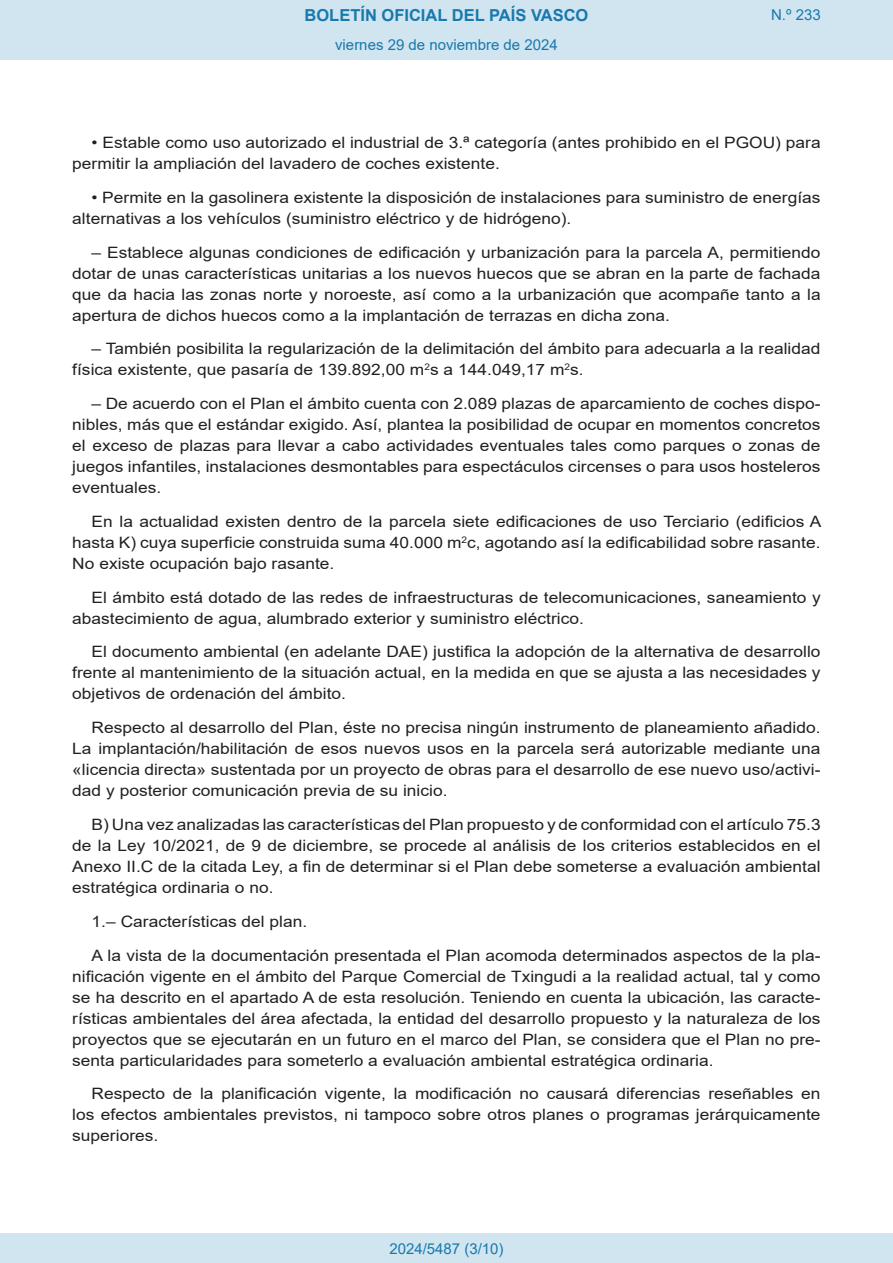
<style>
.page{position:relative;width:893px;height:1263px;background:#fff}
.page>*{position:absolute;margin:0;border:0;box-sizing:border-box;transform-origin:0 0}
.t1{font:700 16.5px "Arial";color:#1879ad}
.BOPVDetalle{font:15.6px/21px "Arial";color:#231f20;text-align:justify;scale:1.11 1}
.Paginacion_Centro{font:15px "Arial";color:#1879ad}
</style>
<div class="page">
<div style="left:0;top:0;width:893px;height:60px;background:#d0e5f0"></div>
<div style="left:0;top:1233px;width:893px;height:30px;background:#d0e5f0"></div>
<p class="t1" style="left:305px;top:3px;width:285px">BOLETÍN OFICIAL DEL PAÍS VASCO</p>
<p class="Paginacion_Centro" style="left:335px;top:35px;width:224px">viernes 29 de noviembre de 2024</p>
<p class="Paginacion_Centro" style="left:771px;top:5px;width:51px">N.º 233</p>
<p class="BOPVDetalle" style="left:72px;top:132px;width:676px;text-indent:19px">• Estable como uso autorizado el industrial de 3.ª categoría (antes prohibido en el PGOU) para permitir la ampliación del lavadero de coches existente.</p>
<p class="BOPVDetalle" style="left:72px;top:187px;width:676px;text-indent:19px">• Permite en la gasolinera existente la disposición de instalaciones para suministro de energías alternativas a los vehículos (suministro eléctrico y de hidrógeno).</p>
<p class="BOPVDetalle" style="left:72px;top:242px;width:676px;text-indent:19px">– Establece algunas condiciones de edificación y urbanización para la parcela A, permitiendo dotar de unas características unitarias a los nuevos huecos que se abran en la parte de fachada que da hacia las zonas norte y noroeste, así como a la urbanización que acompañe tanto a la apertura de dichos huecos como a la implantación de terrazas en dicha zona.</p>
<p class="BOPVDetalle" style="left:72px;top:338px;width:676px;text-indent:19px">– También posibilita la regularización de la delimitación del ámbito para adecuarla a la realidad física existente, que pasaría de 139.892,00 m<sup>2</sup>s a 144.049,17 m<sup>2</sup>s.</p>
<p class="BOPVDetalle" style="left:72px;top:393px;width:676px;text-indent:19px">– De acuerdo con el Plan el ámbito cuenta con 2.089 plazas de aparcamiento de coches dispo&shy;nibles, más que el estándar exigido. Así, plantea la posibilidad de ocupar en momentos concretos el exceso de plazas para llevar a cabo actividades eventuales tales como parques o zonas de juegos infantiles, instalaciones desmontables para espectáculos circenses o para usos hosteleros eventuales.</p>
<p class="BOPVDetalle" style="left:72px;top:511px;width:676px;text-indent:19px">En la actualidad existen dentro de la parcela siete edificaciones de uso Terciario (edificios A hasta K) cuya superficie construida suma 40.000 m<sup>2</sup>c, agotando así la edificabilidad sobre rasante.<br>No existe ocupación bajo rasante.</p>
<p class="BOPVDetalle" style="left:72px;top:587px;width:676px;text-indent:19px">El ámbito está dotado de las redes de infraestructuras de telecomunicaciones, saneamiento y abastecimiento de agua, alumbrado exterior y suministro eléctrico.</p>
<p class="BOPVDetalle" style="left:72px;top:641px;width:676px;text-indent:19px">El documento ambiental (en adelante DAE) justifica la adopción de la alternativa de desarrollo frente al mantenimiento de la situación actual, en la medida en que se ajusta a las necesidades y objetivos de ordenación del ámbito.</p>
<p class="BOPVDetalle" style="left:72px;top:717px;width:676px;text-indent:19px">Respecto al desarrollo del Plan, éste no precisa ningún instrumento de planeamiento añadido.<br>La implantación/habilitación de esos nuevos usos en la parcela será autorizable mediante una «licencia directa» sustentada por un proyecto de obras para el desarrollo de ese nuevo uso/activi&shy;dad y posterior comunicación previa de su inicio.</p>
<p class="BOPVDetalle" style="left:72px;top:814px;width:676px;text-indent:19px">B) Una vez analizadas las características del Plan propuesto y de conformidad con el artículo 75.3 de la Ley 10/2021, de 9 de diciembre, se procede al análisis de los criterios establecidos en el Anexo II.C de la citada Ley, a fin de determinar si el Plan debe someterse a evaluación ambiental estratégica ordinaria o no.</p>
<p class="BOPVDetalle" style="left:92px;top:911px;width:196px">1.– Características del plan.</p>
<p class="BOPVDetalle" style="left:72px;top:944px;width:676px;text-indent:19px">A la vista de la documentación presentada el Plan acomoda determinados aspectos de la pla&shy;nificación vigente en el ámbito del Parque Comercial de Txingudi a la realidad actual, tal y como se ha descrito en el apartado A de esta resolución. Teniendo en cuenta la ubicación, las caracte&shy;rísticas ambientales del área afectada, la entidad del desarrollo propuesto y la naturaleza de los proyectos que se ejecutarán en un futuro en el marco del Plan, se considera que el Plan no pre&shy;senta particularidades para someterlo a evaluación ambiental estratégica ordinaria.</p>
<p class="BOPVDetalle" style="left:72px;top:1083px;width:676px;text-indent:19px">Respecto de la planificación vigente, la modificación no causará diferencias reseñables en los efectos ambientales previstos, ni tampoco sobre otros planes o programas jerárquicamente superiores.</p>
<p class="Paginacion_Centro" style="left:389px;top:1238px;width:116px">2024/5487 (3/10)</p>
</div>
